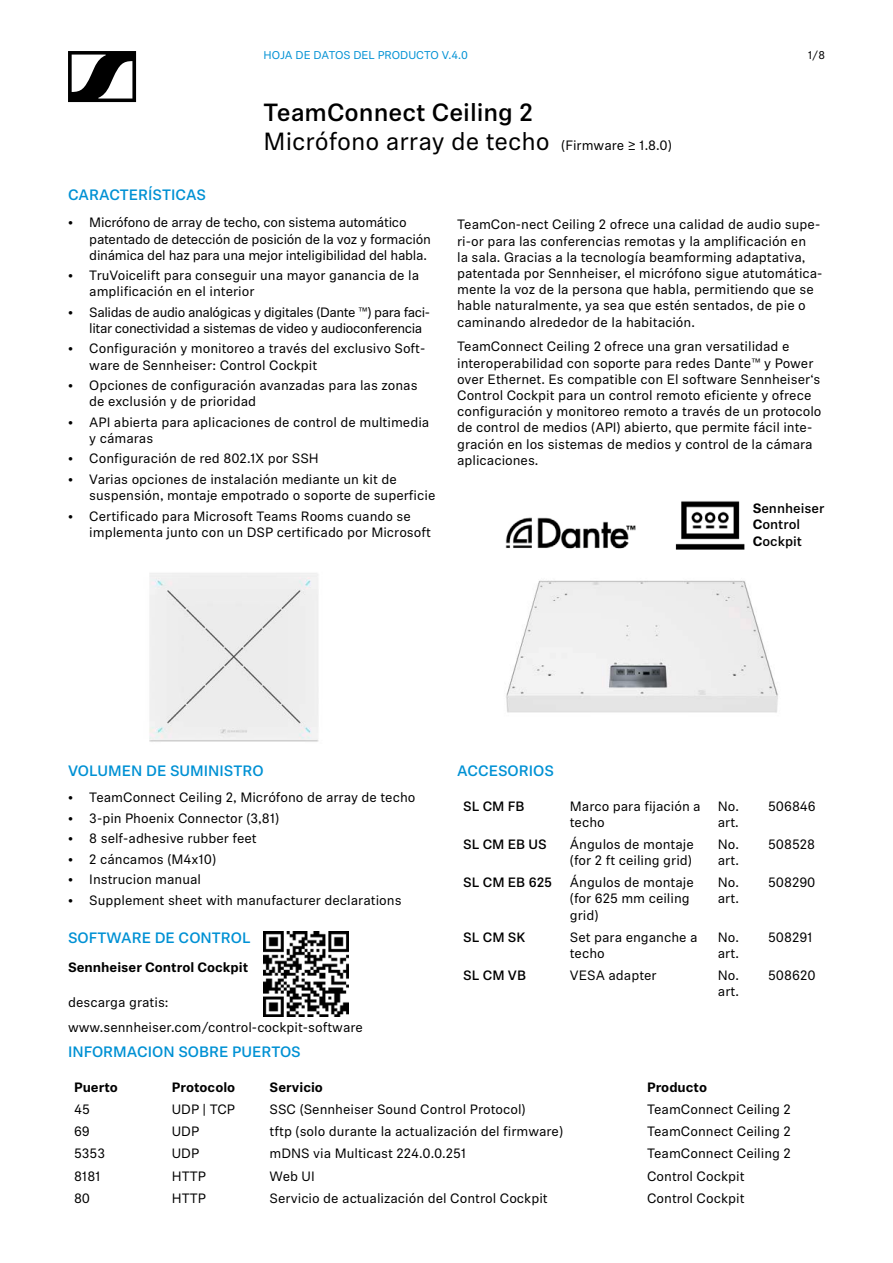
<style>
.page{position:relative;width:893px;height:1263px;background:#fff}
.page>*{position:absolute;margin:0;border:0;box-sizing:border-box;transform-origin:0 0}
.t1{font:24.75px "Sennheiser Neue";color:#000}
.t2{font:500 24.75px "Sennheiser Neue";color:#000}
.t3{font:500 15px "Sennheiser Neue";color:#0091d4}
.t4{font:13.5px/16.2px "Sennheiser Neue";color:#000}
.t5{font:13.5px/16.2px "Sennheiser Neue";letter-spacing:-.02em;color:#000}
.t6{font:13.5px/16.2px "Sennheiser Neue";letter-spacing:-.03em;color:#000}
.t7{font:500 13.5px/16.2px "Sennheiser Neue";color:#000}
.t8{font:700 13.5px "Sennheiser Neue";color:#000}
.t9{font:11.25px "Sennheiser Neue";color:#0091d4}
.t10{font:11.25px "Sennheiser Neue";color:#000}
.s1{font-weight:700}
</style>
<div class="page">
<svg style="left:68px;top:51px;width:68px;height:51px"></svg>
<img style="left:264px;top:931px;width:85px;height:85px">
<div style="left:149px;top:573px;width:170px;height:169px;background:#ededed"></div>
<img style="left:506px;top:580px;width:272px;height:133px">
<img style="left:505px;top:517px;width:131px;height:32px">
<img style="left:675px;top:501px;width:70px;height:49px">
<p class="t9" style="left:264px;top:48px;width:206px">HOJA DE DATOS DEL PRODUCTO V.4.0</p>
<h1 class="t2" style="left:264px;top:95px;width:271px">TeamConnect Ceiling 2</h1>
<h1 class="t1" style="left:264px;top:125px;width:288px">Micrófono array de techo</h1>
<p class="t4" style="left:561px;top:137px;width:112px">(Firmware ≥ 1.8.0)</p>
<p class="t10" style="left:808px;top:48px;width:19px">1/8</p>
<p class="t3" style="left:68px;top:185px;width:139px">CARACTERÍSTICAS</p>
<p class="t5" style="left:89px;top:214px;width:343px;text-indent:-21px">• Micrófono de array de techo, con sistema automático patentado de detección de posición de la voz y formación dinámica del haz para una mejor inteligibilidad del habla.</p>
<p class="t4" style="left:89px;top:267px;width:331px;text-indent:-21px">• TruVoicelift para conseguir una mayor ganancia de la amplificación en el interior</p>
<p class="t6" style="left:89px;top:303px;width:342px;text-indent:-21px">• Salidas de audio analógicas y digitales (Dante ™) para faci&shy;litar conectividad a sistemas de video y audioconferencia</p>
<p class="t4" style="left:89px;top:340px;width:337px;text-indent:-21px">• Configuración y monitoreo a través del exclusivo Soft&shy;ware de Sennheiser: Control Cockpit</p>
<p class="t4" style="left:89px;top:377px;width:330px;text-indent:-21px">• Opciones de configuración avanzadas para las zonas de exclusión y de prioridad</p>
<p class="t4" style="left:89px;top:413px;width:341px;text-indent:-21px">• API abierta para aplicaciones de control de multimedia y cámaras</p>
<p class="t4" style="left:68px;top:450px;width:252px">• Configuración de red 802.1X por SSH</p>
<p class="t4" style="left:89px;top:470px;width:348px;text-indent:-21px">• Varias opciones de instalación mediante un kit de suspensión, montaje empotrado o soporte de superficie</p>
<p class="t4" style="left:89px;top:507px;width:343px;text-indent:-21px">• Certificado para Microsoft Teams Rooms cuando se implementa junto con un DSP certificado por Microsoft</p>
<p class="t4" style="left:457px;top:216px;width:367px">TeamCon-nect Ceiling 2 ofrece una calidad de audio supe&shy;ri-or para las conferencias remotas y la amplificación en<br>la sala. Gracias a la tecnología beamforming adaptativa, patentada por Sennheiser, el micrófono sigue atutomática&shy;mente la voz de la persona que habla, permitiendo que se hable naturalmente, ya sea que estén sentados, de pie o caminando alrededor de la habitación.</p>
<p class="t4" style="left:457px;top:338px;width:366px">TeamConnect Ceiling 2 ofrece una gran versatilidad e interoperabilidad con soporte para redes Dante™ y Power over Ethernet. Es compatible con El software Sennheiser‘s Control Cockpit para un control remoto eficiente y ofrece configuración y monitoreo remoto a través de un protocolo de control de medios (API) abierto, que permite fácil inte&shy;gración en los sistemas de medios y control de la cámara aplicaciones.</p>
<p class="t7" style="left:753px;top:500px;width:73px"><span class="s1">S</span>ennheiser<br><span class="s1">C</span>ontrol<br><span class="s1">C</span>ockpit</p>
<p class="t3" style="left:68px;top:760px;width:197px">VOLUMEN DE SUMINISTRO</p>
<p class="t4" style="left:68px;top:789px;width:349px">• TeamConnect Ceiling 2, Micrófono de array de techo</p>
<p class="t4" style="left:68px;top:809px;width:213px">• 3-pin Phoenix Connector (3,81)</p>
<p class="t4" style="left:68px;top:830px;width:190px">• 8 self-adhesive rubber feet</p>
<p class="t4" style="left:68px;top:850px;width:150px">• 2 cáncamos (M4x10)</p>
<p class="t4" style="left:68px;top:871px;width:135px">• Instrucion manual</p>
<p class="t4" style="left:68px;top:891px;width:335px">• Supplement sheet with manufacturer declarations</p>
<p class="t3" style="left:457px;top:760px;width:98px">ACCESORIOS</p>
<p class="t7" style="left:463px;top:797px;width:63px">SL CM FB</p>
<p class="t4" style="left:570px;top:797px;width:132px">Marco para fijación a techo</p>
<p class="t4" style="left:718px;top:797px;width:23px">No. art.</p>
<p class="t4" style="left:768px;top:797px;width:49px">506846</p>
<p class="t7" style="left:463px;top:835px;width:85px">SL CM EB US</p>
<p class="t4" style="left:570px;top:835px;width:125px">Ángulos de montaje (for 2 ft ceiling grid)</p>
<p class="t4" style="left:718px;top:835px;width:23px">No. art.</p>
<p class="t4" style="left:768px;top:835px;width:49px">508528</p>
<p class="t7" style="left:463px;top:874px;width:91px">SL CM EB 625</p>
<p class="t4" style="left:570px;top:874px;width:125px">Ángulos de montaje (for 625 mm ceiling grid)</p>
<p class="t4" style="left:718px;top:874px;width:23px">No. art.</p>
<p class="t4" style="left:768px;top:874px;width:49px">508290</p>
<p class="t7" style="left:463px;top:928px;width:64px">SL CM SK</p>
<p class="t4" style="left:570px;top:928px;width:129px">Set para enganche a techo</p>
<p class="t4" style="left:718px;top:928px;width:23px">No. art.</p>
<p class="t4" style="left:768px;top:928px;width:46px">508291</p>
<p class="t7" style="left:463px;top:966px;width:64px">SL CM VB</p>
<p class="t4" style="left:570px;top:966px;width:88px">VESA adapter</p>
<p class="t4" style="left:718px;top:966px;width:23px">No. art.</p>
<p class="t4" style="left:768px;top:966px;width:49px">508620</p>
<p class="t3" style="left:68px;top:927px;width:184px">SOFTWARE DE CONTROL</p>
<p class="t8" style="left:68px;top:957px;width:182px">Sennheiser Control Cockpit</p>
<p class="t4" style="left:68px;top:989px;width:296px;line-height:24.8px">descarga gratis: www.sennheiser.com/control-cockpit-software</p>
<p class="t3" style="left:68px;top:1041px;width:234px">INFORMACION SOBRE PUERTOS</p>
<p class="t8" style="left:74px;top:1078px;width:45px">Puerto</p>
<p class="t8" style="left:172px;top:1078px;width:65px">Protocolo</p>
<p class="t8" style="left:270px;top:1078px;width:55px">Servicio</p>
<p class="t8" style="left:647px;top:1078px;width:62px">Producto</p>
<p class="t4" style="left:74px;top:1101px;width:17px">45</p>
<p class="t4" style="left:172px;top:1101px;width:65px">UDP | TCP</p>
<p class="t4" style="left:270px;top:1101px;width:258px">SSC (Sennheiser Sound Control Protocol)</p>
<p class="t4" style="left:647px;top:1101px;width:145px">TeamConnect Ceiling 2</p>
<p class="t4" style="left:74px;top:1123px;width:17px">69</p>
<p class="t4" style="left:172px;top:1123px;width:29px">UDP</p>
<p class="t4" style="left:270px;top:1123px;width:295px">tftp (solo durante la actualización del firmware)</p>
<p class="t4" style="left:647px;top:1123px;width:145px">TeamConnect Ceiling 2</p>
<p class="t4" style="left:74px;top:1145px;width:33px">5353</p>
<p class="t4" style="left:172px;top:1145px;width:29px">UDP</p>
<p class="t4" style="left:270px;top:1145px;width:198px">mDNS via Multicast 224.0.0.251</p>
<p class="t4" style="left:647px;top:1145px;width:145px">TeamConnect Ceiling 2</p>
<p class="t4" style="left:74px;top:1167px;width:28px">8181</p>
<p class="t4" style="left:172px;top:1167px;width:36px">HTTP</p>
<p class="t4" style="left:270px;top:1167px;width:47px">Web UI</p>
<p class="t4" style="left:647px;top:1167px;width:99px">Control Cockpit</p>
<p class="t4" style="left:74px;top:1189px;width:18px">80</p>
<p class="t4" style="left:172px;top:1189px;width:36px">HTTP</p>
<p class="t4" style="left:270px;top:1189px;width:280px">Servicio de actualización del Control Cockpit</p>
<p class="t4" style="left:647px;top:1189px;width:99px">Control Cockpit</p>
</div>
